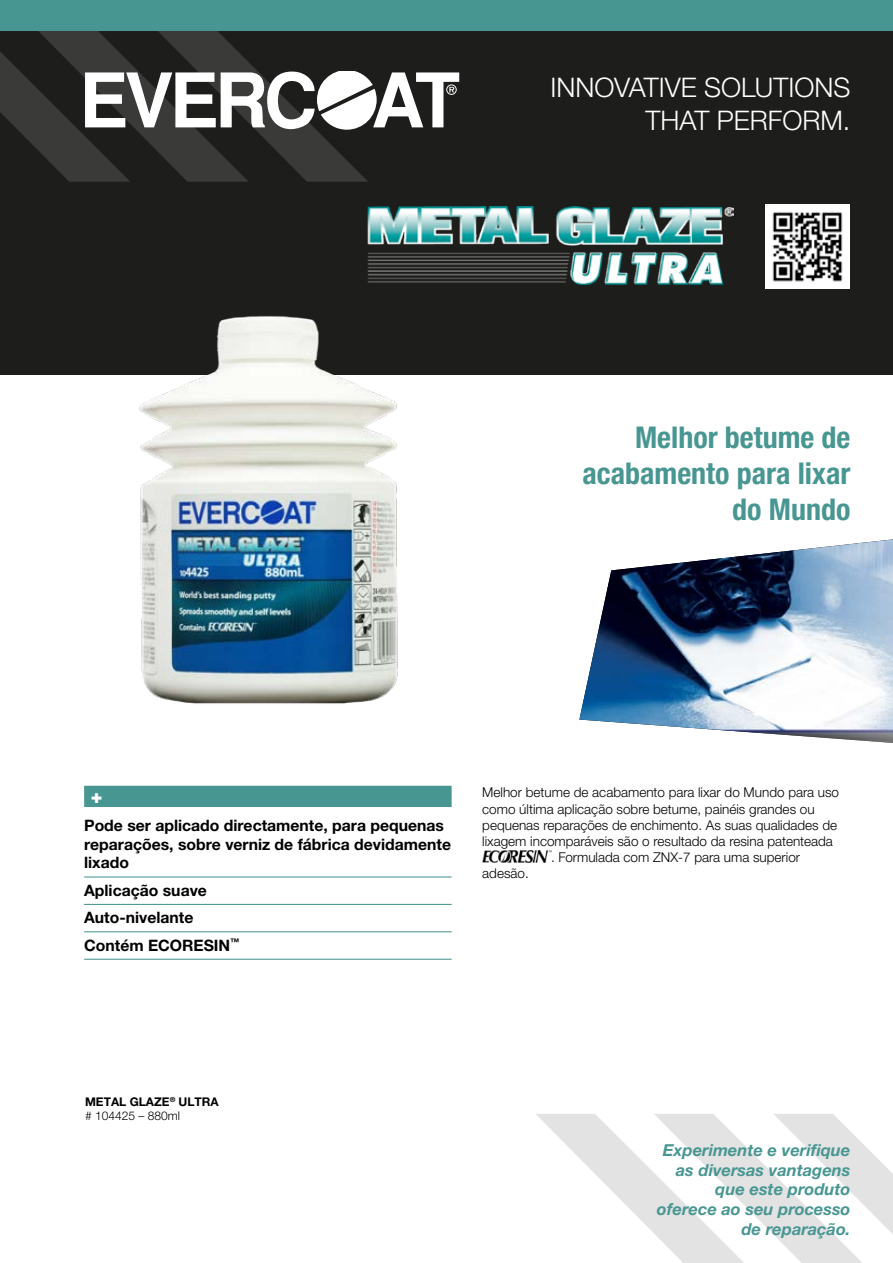
<style>
.page{position:relative;width:893px;height:1263px;background:#fff}
.page>*{position:absolute;margin:0;border:0;box-sizing:border-box;transform-origin:0 0}
.t1{font:700 condensed 30px/36px "Helvetica Neue LT Pro";color:#489692;text-align:right}
.t2{font:300 27px/32.4px "Helvetica Neue LTW1 G";color:#fff;text-align:right}
.t3{font:900 19.5px "Helvetica Neue LTW1 G";color:#fff}
.t4{font:italic 700 16.5px/19.8px "Helvetica Neue LTW1 G";color:#489692;text-align:right}
.t5{font:700 15.75px/18.9px "Helvetica Neue LT Pro";color:#000}
.t6{font:300 13.5px "Helvetica Neue LTW1 G";color:#000}
.t7{font:700 12px "Helvetica Neue LT Pro";color:#000}
.t8{font:300 12px "Helvetica Neue LTW1 G";color:#000}
</style>
<div class="page">
<div style="left:0;top:0;width:893px;height:374px;background:#1d1d1b"></div>
<svg style="left:536px;top:1114px;width:357px;height:149px"></svg>
<img style="left:482px;top:851px;width:69px;height:11px">
<div style="left:84px;top:786px;width:368px;height:21px;background:#489692"></div>
<hr style="left:84px;top:876px;width:368px;height:1px;background:#489692">
<hr style="left:84px;top:904px;width:368px;height:1px;background:#489692">
<hr style="left:84px;top:931px;width:368px;height:1px;background:#489692">
<hr style="left:84px;top:959px;width:368px;height:1px;background:#489692">
<div style="left:0;top:0;width:893px;height:30px;background:#489692"></div>
<svg style="left:0;top:30px;width:459px;height:152px"></svg>
<img style="left:367px;top:206px;width:366px;height:79px">
<img style="left:579px;top:539px;width:314px;height:204px">
<img style="left:79px;top:283px;width:390px;height:421px">
<img style="left:766px;top:204px;width:83px;height:84px">
<h2 class="t2" style="left:550px;top:71px;width:302px">INNOVATIVE SOLUTIONS<br>THAT PERFORM.</h2>
<h1 class="t1" style="left:582px;top:419px;width:270px">Melhor betume de acabamento para lixar do Mundo</h1>
<h3 class="t3" style="left:91px;top:784px;width:13px">+</h3>
<p class="t5" style="left:84px;top:815px;width:368px">Pode ser aplicado directamente, para pequenas reparações, sobre verniz de fábrica devidamente lixado</p>
<p class="t5" style="left:84px;top:876px;width:157px;line-height:27.5px">Aplicação suave<br>Auto-nivelante<br>Contém ECORESIN<sup>™</sup></p>
<p class="t6" style="left:482px;top:784px;width:358px">Melhor betume de acabamento para lixar do Mundo para uso</p>
<p class="t6" style="left:482px;top:800px;width:334px">como última aplicação sobre betume, painéis grandes ou</p>
<p class="t6" style="left:482px;top:817px;width:356px">pequenas reparações de enchimento. As suas qualidades de</p>
<p class="t6" style="left:482px;top:833px;width:352px">lixagem incomparáveis são o resultado da resina patenteada</p>
<p class="t6" style="left:551px;top:849px;width:251px">. Formulada com ZNX-7 para uma superior</p>
<p class="t6" style="left:482px;top:865px;width:48px">adesão.</p>
<p class="t7" style="left:85px;top:1094px;width:135px">METAL GLAZE<sup>®</sup> ULTRA</p>
<p class="t8" style="left:85px;top:1108px;width:96px"># 104425 – 880ml</p>
<p class="t4" style="left:657px;top:1140px;width:195px">Experimente e verifique as diversas vantagens que este produto oferece ao seu processo de reparação.</p>
</div>
